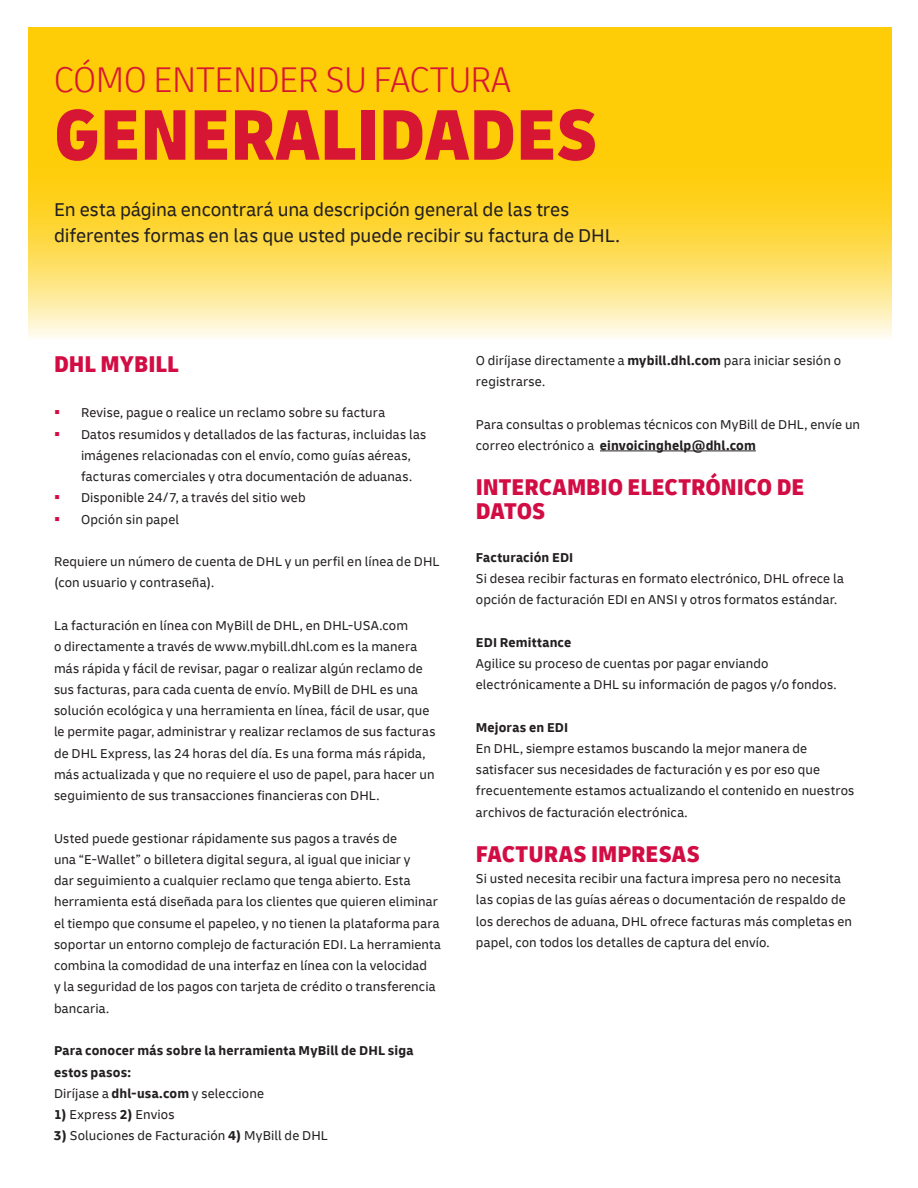
<style>
.page{position:relative;width:918px;height:1188px;background:#fff}
.page>*{position:absolute;margin:0;border:0;box-sizing:border-box;transform-origin:0 0}
.t1{font:900 condensed 75px "Delivery";color:#d71634}
.t2{font:300 condensed 37.5px "Delivery";color:#d71634}
.t3{font:900 condensed 24px/24px "Delivery";color:#d20d44}
.t4{font:19.5px/26.5px "Delivery";letter-spacing:-.005em;color:#231f20}
.t5{font:13.5px/21.3px "Delivery";letter-spacing:.01em;color:#231f20}
.t6{font:700 13.5px/21.3px "Delivery";letter-spacing:.01em;color:#231f20}
.s1{color:#d20d44}
.s2{font-weight:400}
.s3{font-weight:700}
</style>
<div class="page">
<svg style="left:28px;top:125px;width:864px;height:212px;background:#fedb4f"></svg>
<div style="left:28px;top:27px;width:864px;height:98px;background:#fecd08"></div>
<hr style="left:600px;top:451px;width:156px;height:1px;background:#231f20">
<h1 class="t2" style="left:54px;top:54px;width:458px">CÓMO ENTENDER SU FACTURA</h1>
<p class="t1" style="left:54px;top:90px;width:545px">GENERALIDADES</p>
<p class="t4" style="left:54px;top:196px;width:567px">En esta página encontrará una descripción general de las tres diferentes formas en las que usted puede recibir su factura de DHL.</p>
<h2 class="t3" style="left:54px;top:352px;width:126px">DHL MYBILL</h2>
<p class="t5" style="left:54px;top:402px;width:333px"><span class="s1">▪</span> Revise, pague o realice un reclamo sobre su factura</p>
<p class="t5" style="left:81px;top:423px;width:347px;text-indent:-27px"><span class="s1">▪</span> Datos resumidos y detallados de las facturas, incluidas las imágenes relacionadas con el envío, como guías aéreas, facturas comerciales y otra documentación de aduanas.</p>
<p class="t5" style="left:54px;top:487px;width:253px"><span class="s1">▪</span> Disponible 24/7, a través del sitio web</p>
<p class="t5" style="left:54px;top:508px;width:127px"><span class="s1">▪</span> Opción sin papel</p>
<p class="t5" style="left:54px;top:551px;width:387px">Requiere un número de cuenta de DHL y un perfil en línea de DHL</p>
<p class="t5" style="left:54px;top:572px;width:162px">(con usuario y contraseña).</p>
<p class="t5" style="left:54px;top:615px;width:356px">La facturación en línea con MyBill de DHL, en DHL-USA.com</p>
<p class="t5" style="left:54px;top:636px;width:383px">o directamente a través de www.mybill.dhl.com es la manera más rápida y fácil de revisar, pagar o realizar algún reclamo de sus facturas, para cada cuenta de envío. MyBill de DHL es una solución ecológica y una herramienta en línea, fácil de usar, que le permite pagar, administrar y realizar reclamos de sus facturas de DHL Express, las 24 horas del día. Es una forma más rápida, más actualizada y que no requiere el uso de papel, para hacer un</p>
<p class="t5" style="left:54px;top:785px;width:327px">seguimiento de sus transacciones financieras con DHL.</p>
<p class="t5" style="left:54px;top:827px;width:389px">Usted puede gestionar rápidamente sus pagos a través de<br>una “E-Wallet” o billetera digital segura, al igual que iniciar y<br>dar seguimiento a cualquier reclamo que tenga abierto. Esta herramienta está diseñada para los clientes que quieren eliminar el tiempo que consume el papeleo, y no tienen la plataforma para soportar un entorno complejo de facturación EDI. La herramienta combina la comodidad de una interfaz en línea con la velocidad<br>y la seguridad de los pagos con tarjeta de crédito o transferencia bancaria.</p>
<p class="t6" style="left:54px;top:1040px;width:361px">Para conocer más sobre la herramienta MyBill de DHL siga estos pasos:<br><span class="s2">Diríjase a</span> dhl-usa.com <span class="s2">y seleccione</span></p>
<p class="t5" style="left:54px;top:1104px;width:122px"><span class="s3">1)</span> Express <span class="s3">2)</span> Envios</p>
<p class="t5" style="left:54px;top:1125px;width:275px"><span class="s3">3)</span> Soluciones de Facturación <span class="s3">4)</span> MyBill de DHL</p>
<p class="t5" style="left:476px;top:350px;width:367px">O diríjase directamente a <span class="s3">mybill.dhl.com</span> para iniciar sesión o registrarse.</p>
<p class="t5" style="left:476px;top:413px;width:386px">Para consultas o problemas técnicos con MyBill de DHL, envíe un correo electrónico a <span class="s3">einvoicinghelp@dhl.com</span></p>
<h2 class="t3" style="left:476px;top:475px;width:330px">INTERCAMBIO ELECTRÓNICO DE<br>DATOS</h2>
<p class="t6" style="left:476px;top:546px;width:99px">Facturación EDI</p>
<p class="t5" style="left:476px;top:568px;width:369px">Si desea recibir facturas en formato electrónico, DHL ofrece la opción de facturación EDI en ANSI y otros formatos estándar.</p>
<p class="t6" style="left:476px;top:631px;width:97px">EDI Remittance</p>
<p class="t5" style="left:476px;top:653px;width:362px">Agilice su proceso de cuentas por pagar enviando electrónicamente a DHL su información de pagos y/o fondos.</p>
<p class="t6" style="left:476px;top:716px;width:94px">Mejoras en EDI</p>
<p class="t5" style="left:476px;top:738px;width:380px">En DHL, siempre estamos buscando la mejor manera de satisfacer sus necesidades de facturación y es por eso que frecuentemente estamos actualizando el contenido en nuestros archivos de facturación electrónica.</p>
<h2 class="t3" style="left:476px;top:842px;width:226px">FACTURAS IMPRESAS</h2>
<p class="t5" style="left:476px;top:868px;width:378px">Si usted necesita recibir una factura impresa pero no necesita las copias de las guías aéreas o documentación de respaldo de los derechos de aduana, DHL ofrece facturas más completas en papel, con todos los detalles de captura del envío.</p>
</div>
